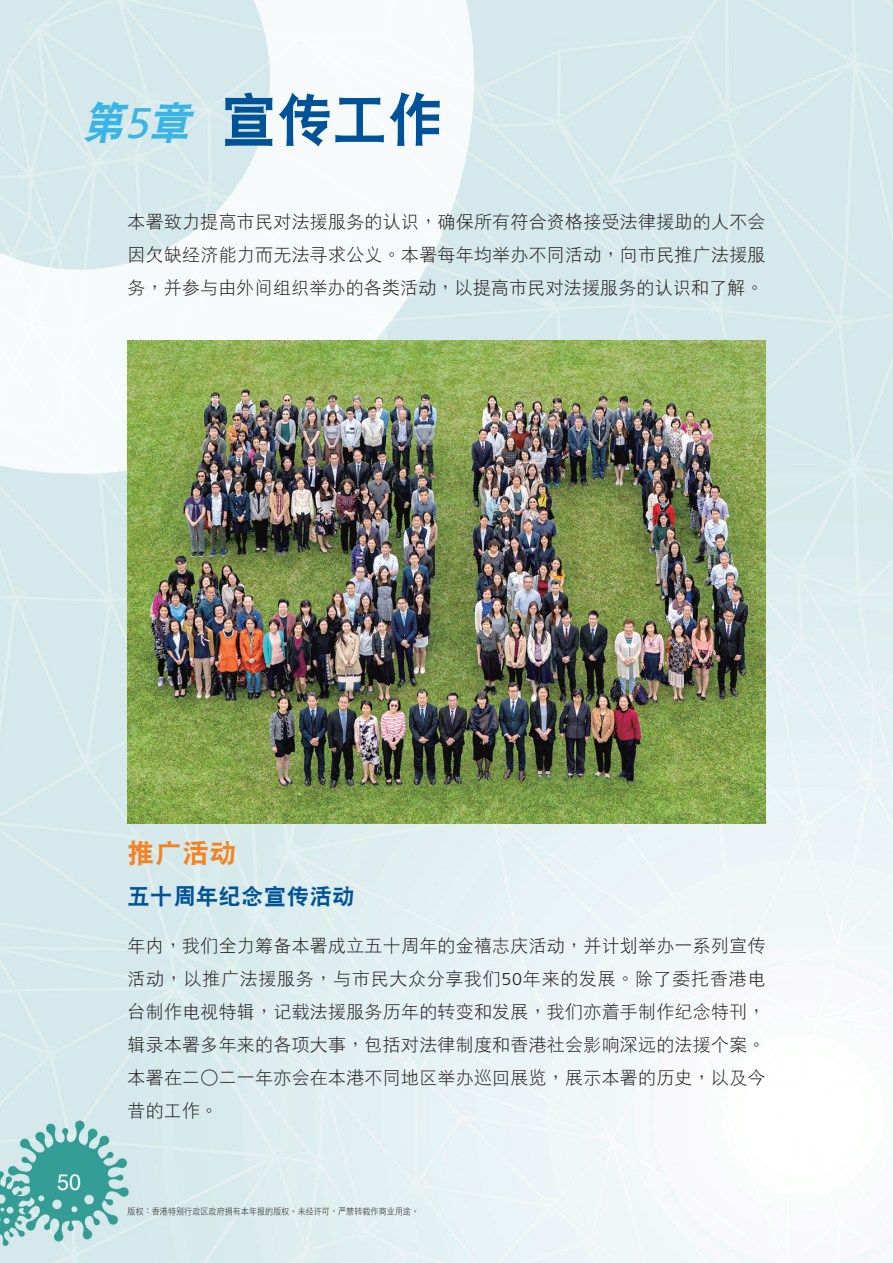
<style>
.page{position:relative;width:893px;height:1263px;background:#fff}
.page>*{position:absolute;margin:0;border:0;box-sizing:border-box;transform-origin:0 0}
.t1{font:58.5px "DF Hei W9 GB5";color:#015399;scale:.95 1}
.t2{font:italic 45px "DF Hei W9 GB5";color:#39b4e7;scale:.95 1}
.txt_Head{font:27px "DF Hei W9 GB5";color:#f58220}
.txt_bold{font:22.5px "DF Hei W9 GB5";letter-spacing:.01em;color:#015399}
.t3{font:22.5px "Helvetica";color:#fff;scale:.95 1}
.txt{font:18px/33px "DF Hei W3 GB5";letter-spacing:.015em;color:#231f20;text-align:justify}
.t4{font:9px "DF Hei W3 GB5";color:#231f20;scale:.9 1}
.s1{font-family:"Frutiger LT Std";font-size:42.75px}
.s2{font-family:"Frutiger LT Std";font-weight:300;font-size:17.1px}
</style>
<div class="page">
<img style="left:0;top:0;width:893px;height:1263px">
<svg style="left:0;top:0;width:474px;height:474px;fill:#f6fafb"></svg>
<img style="left:128px;top:340px;width:637px;height:483px">
<p class="t2" style="left:82px;top:100px;width:127px">第<span class="s1">5</span>章</p>
<p class="t1" style="left:221px;top:90px;width:235px">宣傳工作</p>
<p class="txt" style="left:128px;top:205px;width:639px">本署致力提高市民對法援服務的認識，確保所有符合資格接受法律援助的人不會因欠缺經濟能力而無法尋求公義。本署每年均舉辦不同活動，向市民推廣法援服務，並參與由外間組織舉辦的各類活動，以提高市民對法援服務的認識和了解。</p>
<p class="t3" style="left:57px;top:1169px;width:27px">50</p>
<p class="txt_Head" style="left:128px;top:840px;width:110px">推廣活動</p>
<p class="txt_bold" style="left:128px;top:885px;width:229px">五十周年紀念宣傳活動</p>
<p class="txt" style="left:128px;top:929px;width:639px">年內，我們全力籌備本署成立五十周年的金禧誌慶活動，並計劃舉辦一系列宣傳活動，以推廣法援服務，與市民大眾分享我們<span class="s2">50</span>年來的發展。除了委託香港電台製作電視特輯，記載法援服務歷年的轉變和發展，我們亦着手製作紀念特刊，輯錄本署多年來的各項大事，包括對法律制度和香港社會影響深遠的法援個案。本署在二○二一年亦會在本港不同地區舉辦巡迴展覽，展示本署的歷史，以及今昔的工作。</p>
<p class="t4" style="left:128px;top:1207px;width:325px">版權：香港特別行政區政府擁有本年報的版權。未經許可，嚴禁轉載作商業用途。</p>
</div>
